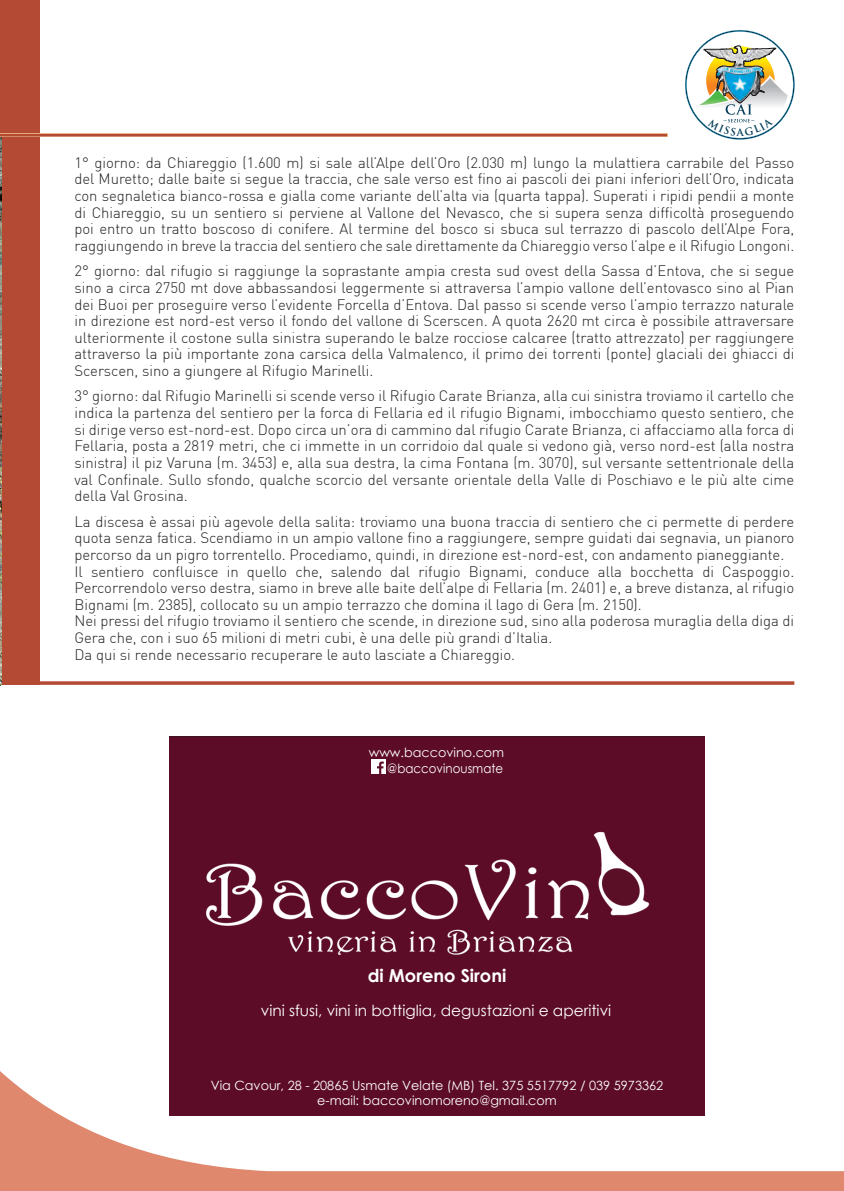
<style>
.page{position:relative;width:844px;height:1191px;background:#fff}
.page>*{position:absolute;margin:0;border:0;box-sizing:border-box;transform-origin:0 0}
.t1{font:700 17.85px "Century Gothic";color:#fff}
.t2{font:15.22px "Century Gothic";color:#fff}
.t3{font:300 14.88px/16.6px "DIN Pro";color:#231f20;text-align:justify}
.t4{font:12.78px/15.2px "Century Gothic";color:#fff;text-align:center}
.t5{font:12.78px "Century Gothic";color:#fff;scale:.93 1}
</style>
<div class="page">
<div style="left:0;top:0;width:40px;height:685px;background:#b44a34"></div>
<svg style="left:0;top:681px;width:843px;height:510px"></svg>
<img style="left:0;top:137px;width:1px;height:548px">
<hr style="left:1px;top:137px;width:1px;height:548px;background:#fff461">
<div style="left:169px;top:1027px;width:535px;height:89px;background:#5c0c27"></div>
<div style="left:169px;top:736px;width:535px;height:291px;background:#5c0c27"></div>
<img style="left:371px;top:759px;width:15px;height:14px">
<svg style="left:0;top:133px;width:667px;height:4px;background:#c97555"></svg>
<img style="left:685px;top:30px;width:109px;height:110px">
<p class="t3" style="left:74px;top:154px;width:721px">1° giorno: da Chiareggio (1.600 m) si sale all’Alpe dell’Oro (2.030 m) lungo la mulattiera carrabile del Passo del Muretto; dalle baite si segue la traccia, che sale verso est fino ai pascoli dei piani inferiori dell’Oro, indicata con segnaletica bianco-rossa e gialla come variante dell’alta via (quarta tappa). Superati i ripidi pendii a monte di Chiareggio, su un sentiero si perviene al Vallone del Nevasco, che si supera senza difficoltà proseguendo poi entro un tratto boscoso di conifere. Al termine del bosco si sbuca sul terrazzo di pascolo dell’Alpe Fora, raggiungendo in breve la traccia del sentiero che sale direttamente da Chiareggio verso l’alpe e il Rifugio Longoni.</p>
<p class="t3" style="left:74px;top:262px;width:721px">2° giorno: dal rifugio si raggiunge la soprastante ampia cresta sud ovest della Sassa d’Entova, che si segue sino a circa 2750 mt dove abbassandosi leggermente si attraversa l’ampio vallone dell’entovasco sino al Pian dei Buoi per proseguire verso l’evidente Forcella d’Entova. Dal passo si scende verso l’ampio terrazzo naturale in direzione est nord-est verso il fondo del vallone di Scerscen. A quota 2620 mt circa è possibile attraversare ulteriormente il costone sulla sinistra superando le balze rocciose calcaree (tratto attrezzato) per raggiungere attraverso la più importante zona carsica della Valmalenco, il primo dei torrenti (ponte) glaciali dei ghiacci di Scerscen, sino a giungere al Rifugio Marinelli.</p>
<p class="t3" style="left:74px;top:387px;width:721px">3° giorno: dal Rifugio Marinelli si scende verso il Rifugio Carate Brianza, alla cui sinistra troviamo il cartello che indica la partenza del sentiero per la forca di Fellaria ed il rifugio Bignami, imbocchiamo questo sentiero, che si dirige verso est-nord-est. Dopo circa un’ora di cammino dal rifugio Carate Brianza, ci affacciamo alla forca di Fellaria, posta a 2819 metri, che ci immette in un corridoio dal quale si vedono già, verso nord-est (alla nostra sinistra) il piz Varuna (m. 3453) e, alla sua destra, la cima Fontana (m. 3070), sul versante settentrionale della val Confinale. Sullo sfondo, qualche scorcio del versante orientale della Valle di Poschiavo e le più alte cime della Val Grosina.</p>
<p class="t3" style="left:74px;top:513px;width:721px;text-align:left">La discesa è assai più agevole della salita: troviamo una buona traccia di sentiero che ci permette di perdere quota senza fatica. Scendiamo in un ampio vallone fino a raggiungere, sempre guidati dai segnavia, un pianoro percorso da un pigro torrentello. Procediamo, quindi, in direzione est-nord-est, con andamento pianeggiante.<br>Il sentiero confluisce in quello che, salendo dal rifugio Bignami, conduce alla bocchetta di Caspoggio.<br>Percorrendolo verso destra, siamo in breve alle baite dell’alpe di Fellaria (m. 2401) e, a breve distanza, al rifugio Bignami (m. 2385), collocato su un ampio terrazzo che domina il lago di Gera (m. 2150).<br>Nei pressi del rifugio troviamo il sentiero che scende, in direzione sud, sino alla poderosa muraglia della diga di Gera che, con i suo 65 milioni di metri cubi, è una delle più grandi d’Italia.<br>Da qui si rende necessario recuperare le auto lasciate a Chiareggio.</p>
<p class="t4" style="left:368px;top:744px;width:137px">www.baccovino.com</p>
<p class="t5" style="left:387px;top:759px;width:126px">@baccovinousmate</p>
<p class="t1" style="left:367px;top:962px;width:140px">di Moreno Sironi</p>
<p class="t2" style="left:261px;top:999px;width:351px">vini sfusi, vini in bottiglia, degustazioni e aperitivi</p>
<p class="t4" style="left:211px;top:1077px;width:454px">Via Cavour, 28 - 20865 Usmate Velate (MB) Tel. 375 5517792 / 039 5973362 e-mail: baccovinomoreno@gmail.com</p>
</div>
